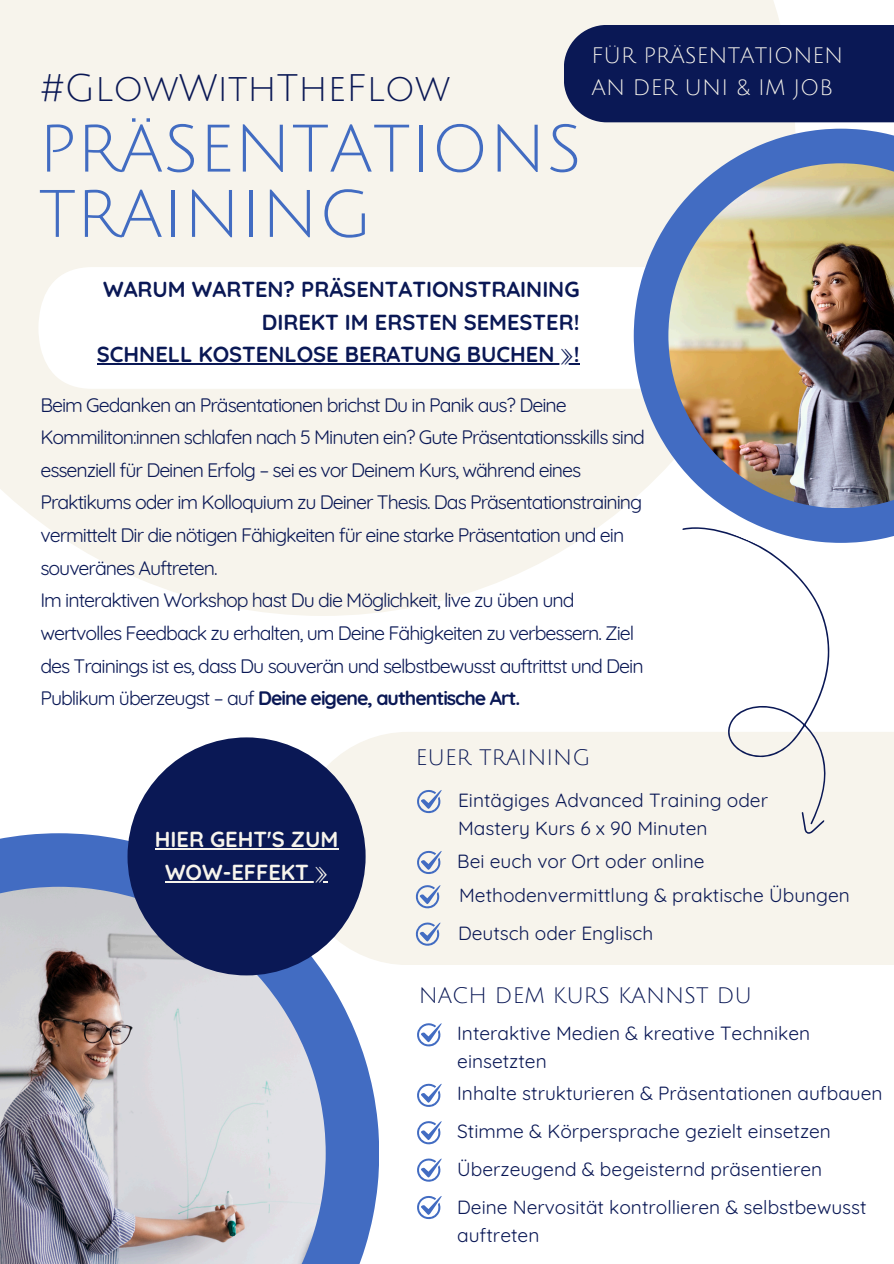
<style>
.page{position:relative;width:894px;height:1264px;background:#fff}
.page>*{position:absolute;margin:0;border:0;box-sizing:border-box;transform-origin:0 0}
.t1{font:65.55px/65.2px "Julius Sans One";color:#426cc2}
.t2{font:37.35px "Julius Sans One";color:#0a1855}
.t3{font:700 21.75px/32.7px "Quicksand";color:#0a1855;text-align:right}
.t4{font:21.75px "Julius Sans One";color:#0a1855}
.t5{font:21.75px/32.7px "Julius Sans One";color:#f7f4ec}
.t6{font:700 21.75px "Quicksand";color:#f7f4ec}
.t7{font:19.5px/32.7px "Quicksand";letter-spacing:-.055em;color:#0a1855}
.t8{font:19.05px/28.2px "Quicksand";color:#0a1855}
.s1{font-family:"Free Mono";font-weight:400}
.s2{font-weight:700}
</style>
<div class="page">
<div style="left:295px;top:732px;width:598px;height:233px;background:#f7f4ec"></div>
<svg style="left:0;top:833px;width:379px;height:430px;fill:#426cc2"></svg>
<img style="left:0;top:886px;width:325px;height:377px">
<div style="left:0;top:0;width:795px;height:616px;background:#f7f4ec"></div>
<div style="left:39px;top:267px;width:594px;height:122px;background:#fff"></div>
<svg style="left:633px;top:129px;width:260px;height:385px"></svg>
<img style="left:668px;top:163px;width:225px;height:345px">
<svg style="left:595px;top:514px;width:298px;height:311px"></svg>
<svg style="left:794px;top:811px;width:30px;height:27px"></svg>
<div style="left:563px;top:25px;width:330px;height:97px;background:#0a1855"></div>
<svg style="left:417px;top:1023px;width:24px;height:23px"></svg>
<svg style="left:417px;top:1083px;width:24px;height:23px"></svg>
<svg style="left:417px;top:1121px;width:24px;height:23px"></svg>
<svg style="left:417px;top:1158px;width:24px;height:23px"></svg>
<svg style="left:417px;top:1196px;width:24px;height:23px"></svg>
<svg style="left:416px;top:789px;width:25px;height:24px"></svg>
<svg style="left:416px;top:850px;width:25px;height:24px"></svg>
<svg style="left:414px;top:922px;width:26px;height:23px"></svg>
<svg style="left:414px;top:884px;width:26px;height:24px"></svg>
<hr style="left:97px;top:363px;width:476px;height:2px;background:#0a1855">
<svg style="left:573px;top:363px;width:6px;height:2px"></svg>
<div style="left:127px;top:737px;width:238px;height:238px;background:#0a1855;border-radius:50%"></div>
<hr style="left:155px;top:848px;width:183px;height:1px;background:#f7f4ec">
<hr style="left:165px;top:881px;width:163px;height:1px;background:#f7f4ec">
<h1 class="t2" style="left:40px;top:69px;width:411px">#GlowWithTheFlow</h1>
<h2 class="t1" style="left:38px;top:118px;width:545px">PRÄSENTATIONS<br>TRAINING</h2>
<p class="t5" style="left:591px;top:39px;width:253px">FÜR PRÄSENTATIONEN<br>AN DER UNI &amp; IM JOB</p>
<h3 class="t3" style="left:103px;top:273px;width:478px">WARUM WARTEN? PRÄSENTATIONSTRAINING<br>DIREKT IM ERSTEN SEMESTER!</h3>
<p class="t3" style="left:97px;top:338px;width:484px">SCHNELL KOSTENLOSE BERATUNG BUCHEN <span class="s1">⟫</span>!</p>
<h4 class="t7" style="left:40px;top:388px;width:606px">Beim Gedanken an Präsentationen brichst Du in Panik aus? Deine Kommiliton:innen schlafen nach 5 Minuten ein? Gute Präsentationsskills sind essenziell für Deinen Erfolg – sei es vor Deinem Kurs, während eines Praktikums oder im Kolloquium zu Deiner Thesis. Das Präsentationstraining vermittelt Dir die nötigen Fähigkeiten für eine starke Präsentation und ein souveränes Auftreten.</h4>
<p class="t7" style="left:40px;top:583px;width:604px">Im interaktiven Workshop hast Du die Möglichkeit, live zu üben und wertvolles Feedback zu erhalten, um Deine Fähigkeiten zu verbessern. Ziel des Trainings ist es, dass Du souverän und selbstbewusst auftrittst und Dein Publikum überzeugst – auf <span class="s2">Deine eigene, authentische Art.</span></p>
<h4 class="t6" style="left:155px;top:825px;width:185px">HIER GEHT'S ZUM</h4>
<p class="t6" style="left:165px;top:858px;width:164px">WOW-EFFEKT <span class="s1">⟫</span></p>
<p class="t4" style="left:416px;top:746px;width:176px">EUER TRAINING</p>
<p class="t8" style="left:458px;top:785px;width:311px">Eintägiges Advanced Training oder<br>Mastery Kurs 6 x 90 Minuten</p>
<p class="t8" style="left:457px;top:846px;width:249px">Bei euch vor Ort oder online</p>
<p class="t8" style="left:459px;top:880px;width:392px">Methodenvermittlung &amp; praktische Übungen</p>
<p class="t8" style="left:458px;top:919px;width:196px">Deutsch oder Englisch</p>
<h3 class="t4" style="left:418px;top:984px;width:335px">NACH DEM KURS KANNST DU</h3>
<p class="t8" style="left:457px;top:1018px;width:354px">Interaktive Medien &amp; kreative Techniken einsetzten</p>
<h4 class="t8" style="left:457px;top:1078px;width:427px">Inhalte strukturieren &amp; Präsentationen aufbauen</h4>
<p class="t8" style="left:457px;top:1116px;width:375px">Stimme &amp; Körpersprache gezielt einsetzen</p>
<p class="t8" style="left:457px;top:1154px;width:366px">Überzeugend &amp; begeisternd präsentieren</p>
<p class="t8" style="left:457px;top:1192px;width:411px">Deine Nervosität kontrollieren &amp; selbstbewusst auftreten</p>
</div>
